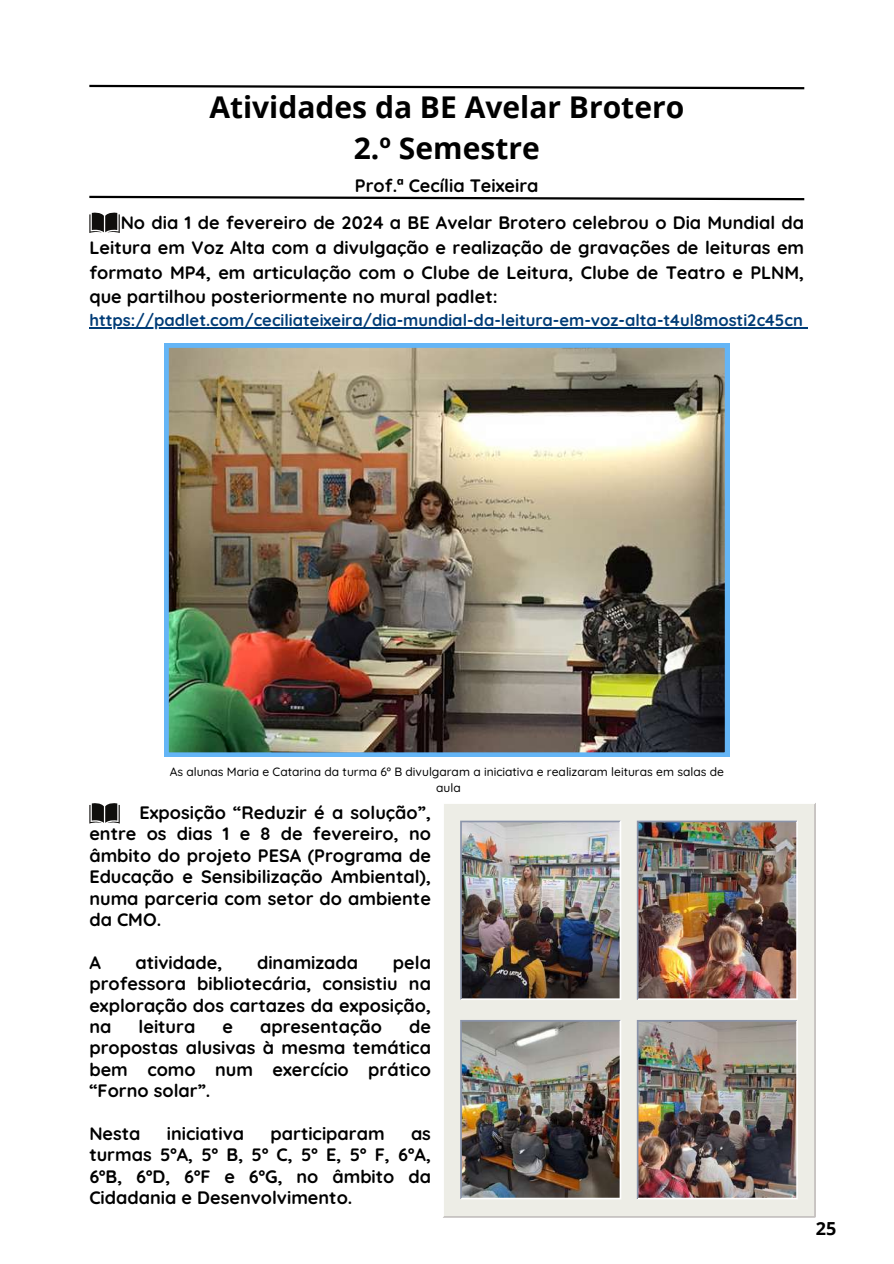
<style>
.page{position:relative;width:894px;height:1264px;background:#fff}
.page>*{position:absolute;margin:0;border:0;box-sizing:border-box;transform-origin:0 0}
.t1{font:700 30px/41.7px "Open Sans";color:#000;text-align:center}
.t2{font:700 18px/21.3px "Quicksand";color:#000;text-align:justify}
.t3{font:700 18px "Open Sans";color:#000}
.t4{font:700 16.5px "Quicksand";color:#003c77}
.t5{font:500 12px/16px "Quicksand";color:#000;text-align:center}
</style>
<div class="page">
<svg style="left:89px;top:212px;width:31px;height:21px"></svg>
<img style="left:164px;top:343px;width:565px;height:413px">
<svg style="left:89px;top:803px;width:31px;height:20px"></svg>
<hr style="left:89px;top:327px;width:713px;height:1px;background:#003c77">
<svg style="left:443px;top:804px;width:372px;height:413px;background:#ecece5"></svg>
<img style="left:460px;top:820px;width:337px;height:379px">
<svg style="left:89px;top:84px;width:716px;height:6px"></svg>
<svg style="left:89px;top:195px;width:716px;height:6px"></svg>
<h1 class="t1" style="left:209px;top:85px;width:476px">Atividades da BE Avelar Brotero<br>2.º Semestre</h1>
<p class="t2" style="left:121px;top:167px;width:684px;line-height:37px;text-indent:234px">Prof.ª Cecília Teixeira<br>No dia 1 de fevereiro de 2024 a BE Avelar Brotero celebrou o Dia Mundial da</p>
<p class="t2" style="left:89px;top:235px;width:716px;line-height:24.8px">Leitura em Voz Alta com a divulgação e realização de gravações de leituras em formato MP4, em articulação com o Clube de Leitura, Clube de Teatro e PLNM, que partilhou posteriormente no mural padlet:</p>
<p class="t4" style="left:89px;top:309px;width:714px">https://padlet.com/ceciliateixeira/dia-mundial-da-leitura-em-voz-alta-t4ul8mosti2c45cn</p>
<p class="t5" style="left:170px;top:763px;width:555px">As alunas Maria e Catarina da turma 6º B divulgaram a iniciativa e realizaram leituras em salas de aula</p>
<p class="t2" style="left:89px;top:801px;width:343px;text-indent:50px">Exposição “Reduzir é a solução”, entre os dias 1 e 8 de fevereiro, no âmbito do projeto PESA (Programa de Educação e Sensibilização Ambiental), numa parceria com setor do ambiente da CMO.</p>
<p class="t2" style="left:89px;top:951px;width:13px">A</p>
<p class="t2" style="left:135px;top:951px;width:88px">atividade,</p>
<p class="t2" style="left:257px;top:951px;width:103px">dinamizada</p>
<p class="t2" style="left:89px;top:951px;width:343px;text-indent:303px">pela professora bibliotecária, consistiu na exploração dos cartazes da exposição, na</p>
<p class="t2" style="left:138px;top:1015px;width:58px">leitura</p>
<p class="t2" style="left:222px;top:1015px;width:12px">e</p>
<p class="t2" style="left:260px;top:1015px;width:123px">apresentação</p>
<p class="t2" style="left:89px;top:1015px;width:343px;text-indent:319px">de propostas alusivas à mesma temática bem como num exercício prático “Forno solar”.</p>
<p class="t2" style="left:89px;top:1122px;width:53px">Nesta</p>
<p class="t2" style="left:167px;top:1122px;width:79px">iniciativa</p>
<p class="t2" style="left:270px;top:1122px;width:115px">participaram</p>
<p class="t2" style="left:89px;top:1122px;width:343px;text-indent:321px">as turmas 5ºA, 5º B, 5º C, 5º E, 5º F, 6ºA, 6ºB, 6ºD, 6ºF e 6ºG, no âmbito da Cidadania e Desenvolvimento.</p>
<p class="t3" style="left:815px;top:1215px;width:22px">25</p>
</div>
